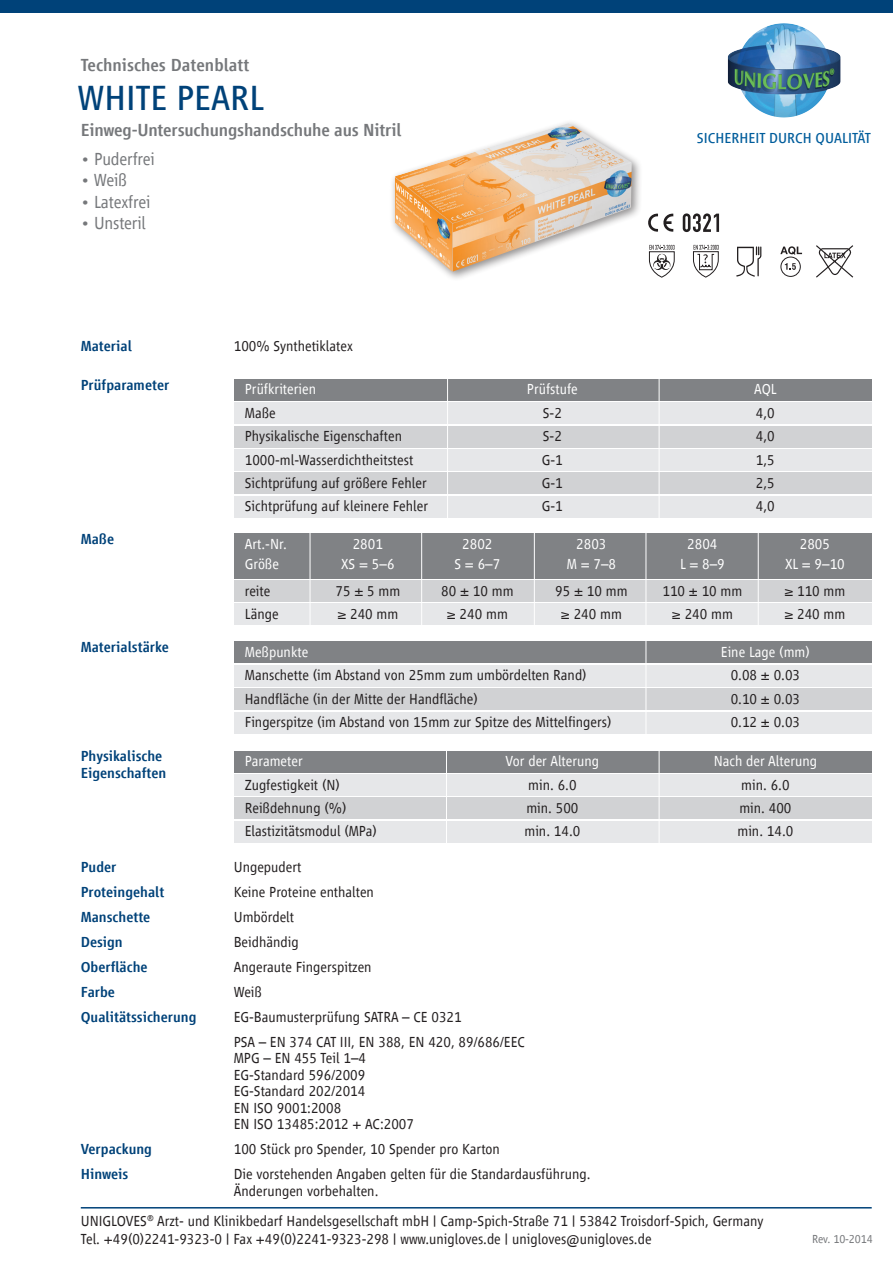
<style>
.page{position:relative;width:893px;height:1263px;background:#fff}
.page>*{position:absolute;margin:0;border:0;box-sizing:border-box;transform-origin:0 0}
.t1{font:36px "Vialog LT Com";color:#004279}
.t2{font:500 18px "Vialog LT Com";letter-spacing:-.01em;color:#76787b}
.t3{font:300 18px "Vialog LT Com";letter-spacing:-.01em;color:#76787b}
.t4{font:300 15px/16.5px "Vialog LT Com";color:#231f20}
.t5{font:500 15px/16.5px "Vialog LT Com";color:#004279}
.t6{font:300 15px "Vialog LT Com";color:#fff}
.t7{font:15px "Vialog LT Com";color:#005d9c}
.t8{font:300 12px "Vialog LT Com";letter-spacing:-.01em;color:#76787b}
</style>
<div class="page">
<img style="left:768px;top:23px;width:15px;height:3px">
<div style="left:0;top:0;width:893px;height:12px;background:#004279"></div>
<hr style="left:81px;top:1207px;width:791px;height:1px;background:#004279">
<div style="left:234px;top:379px;width:638px;height:22px;background:#808285"></div>
<div style="left:234px;top:402px;width:638px;height:22px;background:#e6e7e9"></div>
<div style="left:234px;top:426px;width:638px;height:22px;background:#d1d2d4"></div>
<div style="left:234px;top:449px;width:638px;height:22px;background:#e6e7e9"></div>
<div style="left:234px;top:472px;width:638px;height:22px;background:#d1d2d4"></div>
<div style="left:234px;top:496px;width:638px;height:22px;background:#e6e7e9"></div>
<hr style="left:447px;top:376px;width:1px;height:147px;background:#fff">
<hr style="left:659px;top:376px;width:1px;height:147px;background:#fff">
<div style="left:234px;top:533px;width:638px;height:46px;background:#808285"></div>
<div style="left:234px;top:580px;width:638px;height:22px;background:#d1d2d4"></div>
<div style="left:234px;top:603px;width:638px;height:22px;background:#e6e7e9"></div>
<hr style="left:310px;top:529px;width:1px;height:101px;background:#fff">
<hr style="left:421px;top:529px;width:1px;height:101px;background:#fff">
<hr style="left:534px;top:529px;width:1px;height:101px;background:#fff">
<hr style="left:646px;top:529px;width:1px;height:101px;background:#fff">
<hr style="left:758px;top:529px;width:1px;height:101px;background:#fff">
<div style="left:234px;top:641px;width:638px;height:22px;background:#808285"></div>
<div style="left:234px;top:665px;width:638px;height:22px;background:#e6e7e9"></div>
<div style="left:234px;top:688px;width:638px;height:22px;background:#d1d2d4"></div>
<div style="left:234px;top:711px;width:638px;height:22px;background:#e6e7e9"></div>
<div style="left:389px;top:118px;width:254px;height:163px;background:#231f20;opacity:.5"></div>
<img style="left:395px;top:123px;width:237px;height:148px">
<svg style="left:780px;top:246px;width:22px;height:9px"></svg>
<div style="left:780px;top:257px;width:21px;height:20px;border:1px solid #231f20;border-radius:50%"></div>
<svg style="left:785px;top:263px;width:11px;height:7px"></svg>
<svg style="left:736px;top:246px;width:25px;height:31px"></svg>
<svg style="left:816px;top:245px;width:37px;height:33px"></svg>
<svg style="left:693px;top:245px;width:26px;height:33px"></svg>
<svg style="left:649px;top:245px;width:26px;height:33px"></svg>
<svg style="left:648px;top:213px;width:25px;height:19px"></svg>
<svg style="left:683px;top:213px;width:36px;height:19px"></svg>
<hr style="left:646px;top:639px;width:1px;height:100px;background:#fff">
<div style="left:234px;top:751px;width:638px;height:21px;background:#808285"></div>
<div style="left:234px;top:774px;width:638px;height:22px;background:#e6e7e9"></div>
<div style="left:234px;top:797px;width:638px;height:22px;background:#d1d2d4"></div>
<div style="left:234px;top:821px;width:638px;height:22px;background:#e6e7e9"></div>
<hr style="left:446px;top:746px;width:1px;height:102px;background:#fff">
<hr style="left:659px;top:746px;width:1px;height:102px;background:#fff">
<p class="t2" style="left:81px;top:55px;width:170px">Technisches Datenblatt</p>
<h1 class="t1" style="left:78px;top:78px;width:188px">WHITE PEARL</h1>
<p class="t2" style="left:81px;top:120px;width:322px">Einweg-Untersuchungshandschuhe aus Nitril</p>
<p class="t3" style="left:81px;top:149px;width:76px">• Puderfrei</p>
<p class="t3" style="left:81px;top:170px;width:48px">• Weiß</p>
<p class="t3" style="left:81px;top:192px;width:71px">• Latexfrei</p>
<p class="t3" style="left:81px;top:213px;width:67px">• Unsteril</p>
<p class="t5" style="left:81px;top:338px;width:53px">Material</p>
<p class="t4" style="left:234px;top:338px;width:121px">100% Synthetiklatex</p>
<p class="t7" style="left:697px;top:130px;width:176px">sICHERHEIT DURCH QUALITÄT</p>
<p class="t5" style="left:81px;top:376px;width:90px">Prüfparameter</p>
<p class="t6" style="left:245px;top:381px;width:73px">Prüfkriterien</p>
<p class="t6" style="left:527px;top:381px;width:52px">Prüfstufe</p>
<p class="t6" style="left:754px;top:381px;width:24px">AQL</p>
<p class="t4" style="left:245px;top:405px;width:32px">Maße</p>
<p class="t4" style="left:543px;top:405px;width:21px">S-2</p>
<p class="t4" style="left:756px;top:405px;width:20px">4,0</p>
<p class="t4" style="left:245px;top:428px;width:159px">Physikalische Eigenschaften</p>
<p class="t4" style="left:543px;top:428px;width:21px">S-2</p>
<p class="t4" style="left:756px;top:428px;width:20px">4,0</p>
<p class="t4" style="left:245px;top:451px;width:170px">1000-ml-Wasserdichtheitstest</p>
<p class="t4" style="left:542px;top:451px;width:22px">G-1</p>
<p class="t4" style="left:756px;top:451px;width:20px">1,5</p>
<p class="t4" style="left:245px;top:475px;width:183px">Sichtprüfung auf größere Fehler</p>
<p class="t4" style="left:542px;top:475px;width:22px">G-1</p>
<p class="t4" style="left:756px;top:475px;width:20px">2,5</p>
<p class="t4" style="left:245px;top:498px;width:185px">Sichtprüfung auf kleinere Fehler</p>
<p class="t4" style="left:542px;top:498px;width:22px">G-1</p>
<p class="t4" style="left:756px;top:498px;width:20px">4,0</p>
<p class="t5" style="left:81px;top:531px;width:35px">Maße</p>
<p class="t6" style="left:245px;top:536px;width:44px">Art.-Nr.</p>
<p class="t6" style="left:353px;top:536px;width:32px">2801</p>
<p class="t6" style="left:462px;top:536px;width:32px">2802</p>
<p class="t6" style="left:576px;top:536px;width:32px">2803</p>
<p class="t6" style="left:687px;top:536px;width:32px">2804</p>
<p class="t6" style="left:800px;top:536px;width:32px">2805</p>
<p class="t6" style="left:245px;top:556px;width:36px">Größe</p>
<p class="t6" style="left:341px;top:556px;width:55px">XS = 5–6</p>
<p class="t6" style="left:454px;top:556px;width:47px">S = 6–7</p>
<p class="t6" style="left:567px;top:556px;width:51px">M = 7–8</p>
<p class="t6" style="left:680px;top:556px;width:46px">L = 8–9</p>
<p class="t6" style="left:785px;top:556px;width:61px">XL = 9–10</p>
<p class="t4" style="left:245px;top:582px;width:27px">reite</p>
<p class="t4" style="left:335px;top:582px;width:66px">75 ± 5 mm</p>
<p class="t4" style="left:441px;top:582px;width:74px">80 ± 10 mm</p>
<p class="t4" style="left:555px;top:582px;width:74px">95 ± 10 mm</p>
<p class="t4" style="left:662px;top:582px;width:81px">110 ± 10 mm</p>
<p class="t4" style="left:784px;top:582px;width:63px">≥ 110 mm</p>
<p class="t4" style="left:245px;top:606px;width:35px">Länge</p>
<p class="t4" style="left:337px;top:606px;width:63px">≥ 240 mm</p>
<p class="t4" style="left:447px;top:606px;width:63px">≥ 240 mm</p>
<p class="t4" style="left:561px;top:606px;width:63px">≥ 240 mm</p>
<p class="t4" style="left:672px;top:606px;width:63px">≥ 240 mm</p>
<p class="t4" style="left:784px;top:606px;width:63px">≥ 240 mm</p>
<p class="t5" style="left:81px;top:639px;width:90px">Materialstärke</p>
<p class="t6" style="left:245px;top:643px;width:65px">Meßpunkte</p>
<p class="t6" style="left:721px;top:643px;width:91px">Eine Lage (mm)</p>
<p class="t4" style="left:245px;top:667px;width:343px">Manschette (im Abstand von 25mm zum umbördelten Rand)</p>
<p class="t4" style="left:731px;top:667px;width:71px">0.08 ± 0.03</p>
<p class="t4" style="left:245px;top:690px;width:234px">Handfläche (in der Mitte der Handfläche)</p>
<p class="t4" style="left:731px;top:690px;width:71px">0.10 ± 0.03</p>
<p class="t4" style="left:245px;top:714px;width:368px">Fingerspitze (im Abstand von 15mm zur Spitze des Mittelfingers)</p>
<p class="t4" style="left:731px;top:714px;width:71px">0.12 ± 0.03</p>
<p class="t5" style="left:81px;top:748px;width:87px">Physikalische<br>Eigenschaften</p>
<p class="t6" style="left:245px;top:753px;width:59px">Parameter</p>
<p class="t6" style="left:506px;top:753px;width:95px">Vor der Alterung</p>
<p class="t6" style="left:714px;top:753px;width:105px">Nach der Alterung</p>
<p class="t4" style="left:245px;top:776px;width:97px">Zugfestigkeit (N)</p>
<p class="t4" style="left:528px;top:776px;width:50px">min. 6.0</p>
<p class="t4" style="left:741px;top:776px;width:50px">min. 6.0</p>
<p class="t4" style="left:245px;top:800px;width:103px">Reißdehnung (%)</p>
<p class="t4" style="left:526px;top:800px;width:54px">min. 500</p>
<p class="t4" style="left:739px;top:800px;width:54px">min. 400</p>
<p class="t4" style="left:245px;top:823px;width:134px">Elastizitätsmodul (MPa)</p>
<p class="t4" style="left:524px;top:823px;width:57px">min. 14.0</p>
<p class="t4" style="left:737px;top:823px;width:57px">min. 14.0</p>
<p class="t5" style="left:81px;top:859px;width:37px">Puder</p>
<p class="t4" style="left:234px;top:859px;width:69px">Ungepudert</p>
<p class="t5" style="left:81px;top:884px;width:85px">Proteingehalt</p>
<p class="t4" style="left:234px;top:884px;width:142px">Keine Proteine enthalten</p>
<p class="t5" style="left:81px;top:909px;width:71px">Manschette</p>
<p class="t4" style="left:234px;top:909px;width:62px">Umbördelt</p>
<p class="t5" style="left:81px;top:934px;width:44px">Design</p>
<p class="t4" style="left:234px;top:934px;width:66px">Beidhändig</p>
<p class="t5" style="left:81px;top:959px;width:68px">Oberfläche</p>
<p class="t4" style="left:234px;top:959px;width:139px">Angeraute Fingerspitzen</p>
<p class="t5" style="left:81px;top:984px;width:36px">Farbe</p>
<p class="t4" style="left:234px;top:984px;width:30px">Weiß</p>
<p class="t5" style="left:81px;top:1009px;width:117px">Qualitätssicherung</p>
<p class="t4" style="left:234px;top:1004px;width:293px;line-height:25px">EG-Baumusterprüfung SATRA – CE 0321<br>PSA – EN 374 CAT III, EN 388, EN 420, 89/686/EEC</p>
<p class="t4" style="left:234px;top:1050px;width:182px">MPG – EN 455 Teil 1–4<br>EG-Standard 596/2009<br>EG-Standard 202/2014<br>EN ISO 9001:2008<br>EN ISO 13485:2012 + AC:2007</p>
<p class="t5" style="left:81px;top:1141px;width:73px">Verpackung</p>
<p class="t4" style="left:234px;top:1141px;width:268px">100 Stück pro Spender, 10 Spender pro Karton</p>
<p class="t5" style="left:81px;top:1166px;width:49px">Hinweis</p>
<p class="t4" style="left:234px;top:1166px;width:358px">Die vorstehenden Angaben gelten für die Standardausführung.<br>Änderungen vorbehalten.</p>
<p class="t4" style="left:81px;top:1212px;width:684px;line-height:18px">UNIGLOVES<sup>®</sup> Arzt- und Klinikbedarf Handelsgesellschaft mbH | Camp-Spich-Straße 71 | 53842 Troisdorf-Spich, Germany<br>Tel. +49(0)2241-9323-0 | Fax +49(0)2241-9323-298 | www.unigloves.de | unigloves@unigloves.de</p>
<p class="t8" style="left:812px;top:1232px;width:62px">Rev. 10-2014</p>
</div>
